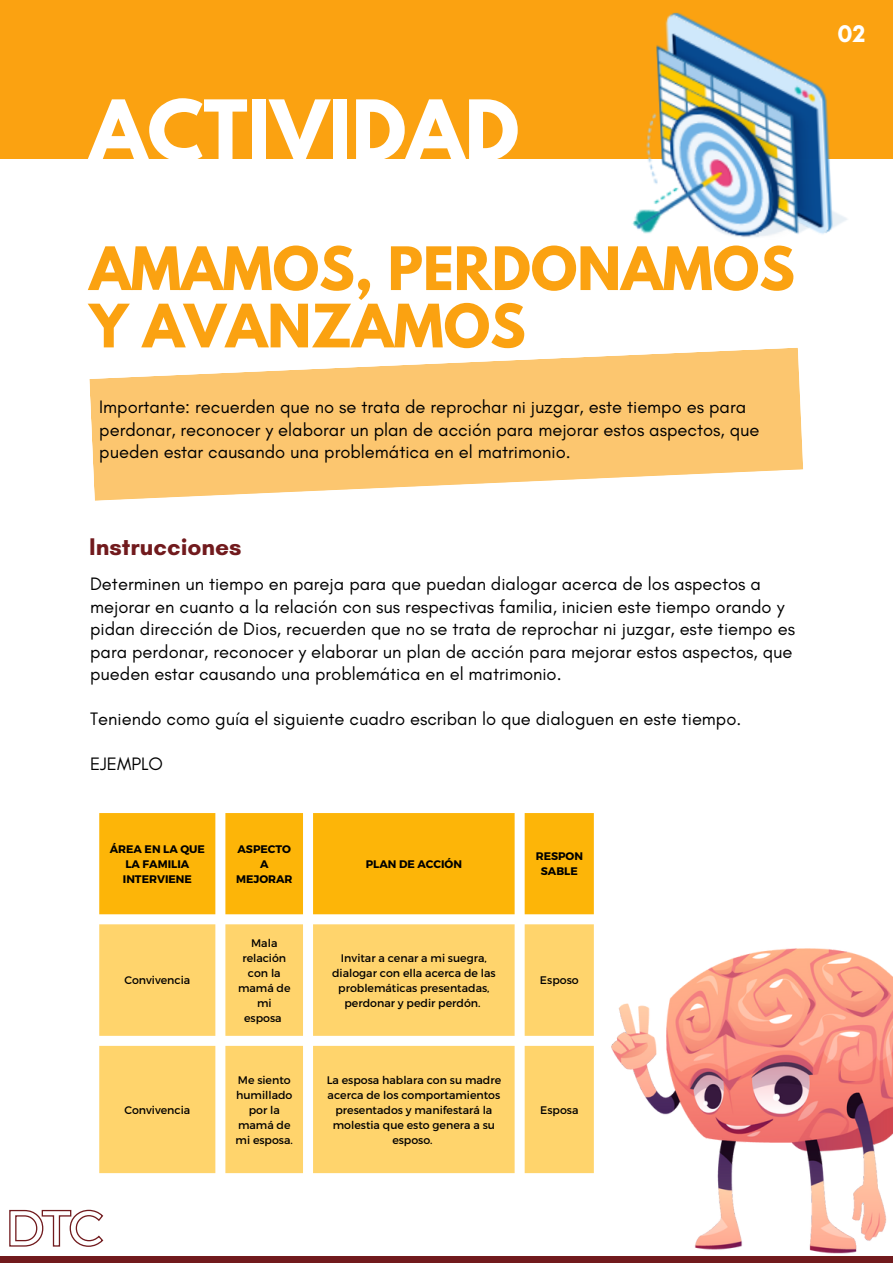
<style>
.page{position:relative;width:893px;height:1264px;background:#fff}
.page>*{position:absolute;margin:0;border:0;box-sizing:border-box;transform-origin:0 0}
.t1{font:700 74.25px "League Spartan";color:#fff}
.t2{font:700 52.95px/57.3px "League Spartan";color:#fba211}
.t3{font:700 24.6px "Glacial Indifference";color:#711a1d}
.t4{font:700 24.6px "Glacial Indifference";color:#fff}
.t5{font:18.3px/22.5px "Glacial Indifference";color:#000}
.t6{font:10.95px/15px "Montserrat";color:#000;text-align:center}
.t7{font:700 10.95px/15px "Montserrat";color:#000;text-align:center}
</style>
<div class="page">
<div style="left:0;top:0;width:892px;height:159px;background:#fba211"></div>
<svg style="left:9px;top:1209px;width:95px;height:38px"></svg>
<div style="left:0;top:1256px;width:892px;height:6px;background:#711a1d"></div>
<svg style="left:89px;top:348px;width:714px;height:152px;fill:#fcc66f"></svg>
<img style="left:571px;top:883px;width:321px;height:371px">
<img style="left:632px;top:12px;width:215px;height:226px">
<svg style="left:99px;top:813px;width:494px;height:101px;background:#fdb917"></svg>
<svg style="left:99px;top:924px;width:494px;height:249px;background:#ffd87a"></svg>
<p class="t1" style="left:89px;top:94px;width:431px">ACTIVIDAD</p>
<p class="t2" style="left:89px;top:247px;width:707px">AMAMOS, PERDONAMOS<br>Y AVANZAMOS</p>
<p class="t5" style="left:99px;top:395px;width:661px">Importante: recuerden que no se trata de reprochar ni juzgar, este tiempo es para perdonar, reconocer y elaborar un plan de acción para mejorar estos aspectos, que pueden estar causando una problemática en el matrimonio.</p>
<p class="t3" style="left:89px;top:532px;width:154px">Instrucciones</p>
<p class="t5" style="left:90px;top:572px;width:706px">Determinen un tiempo en pareja para que puedan dialogar acerca de los aspectos a mejorar en cuanto a la relación con sus respectivas familia, inicien este tiempo orando y pidan dirección de Dios, recuerden que no se trata de reprochar ni juzgar, este tiempo es para perdonar, reconocer y elaborar un plan de acción para mejorar estos aspectos, que pueden estar causando una problemática en el matrimonio.</p>
<p class="t5" style="left:90px;top:707px;width:652px">Teniendo como guía el siguiente cuadro escriban lo que dialoguen en este tiempo.</p>
<p class="t5" style="left:90px;top:752px;width:74px">EJEMPLO</p>
<p class="t7" style="left:110px;top:840px;width:97px">ÁREA EN LA QUE<br>LA FAMILIA<br>INTERVIENE</p>
<p class="t7" style="left:236px;top:840px;width:58px">ASPECTO<br>A<br>MEJORAR</p>
<p class="t6" style="left:124px;top:972px;width:67px">Convivencia</p>
<p class="t6" style="left:238px;top:934px;width:54px">Mala relación con la mamá de mi esposa</p>
<p class="t7" style="left:366px;top:855px;width:98px">PLAN DE ACCIÓN</p>
<p class="t7" style="left:535px;top:848px;width:49px">RESPON<br>SABLE</p>
<p class="t6" style="left:332px;top:949px;width:165px">Invitar a cenar a mi suegra, dialogar con ella acerca de las problemáticas presentadas, perdonar y pedir perdón.</p>
<p class="t6" style="left:540px;top:972px;width:40px">Esposo</p>
<p class="t6" style="left:124px;top:1101px;width:67px">Convivencia</p>
<p class="t6" style="left:235px;top:1071px;width:59px">Me siento humillado por la mamá de mi esposa.</p>
<p class="t6" style="left:326px;top:1071px;width:176px">La esposa hablara con su madre acerca de los comportamientos presentados y manifestará la molestia que esto genera a su esposo.</p>
<p class="t6" style="left:540px;top:1101px;width:40px">Esposa</p>
<p class="t4" style="left:837px;top:18px;width:29px">02</p>
</div>
